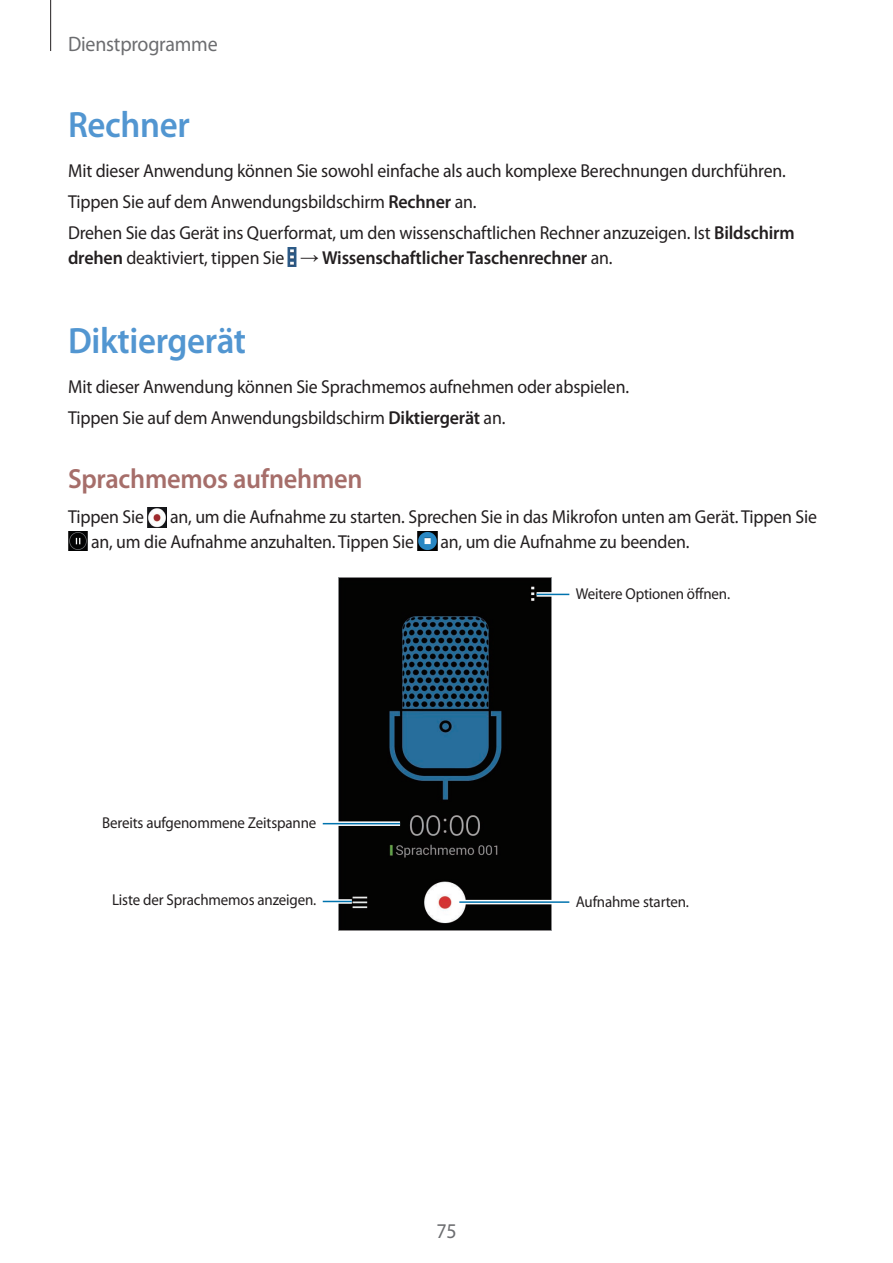
<style>
.page{position:relative;width:893px;height:1263px;background:#fff}
.page>*{position:absolute;margin:0;border:0;box-sizing:border-box;transform-origin:0 0}
.t1{font:600 36.75px "Myriad Pro";letter-spacing:-.01em;color:#5296d1;scale:.95 1}
.t2{font:600 27.75px "Myriad Pro";letter-spacing:-.01em;color:#a66e6a;scale:.95 1}
.t3{font:21px "Myriad Pro";letter-spacing:-.01em;color:#6c6d70;scale:.95 1}
.t4{font:18.75px/31.2px "Myriad Pro";letter-spacing:-.01em;color:#231f20;scale:.95 1}
.t5{font:600 18.75px "Myriad Pro";letter-spacing:-.01em;color:#231f20;scale:.96 1}
.t6{font:15.75px "Myriad Pro";letter-spacing:-.01em;color:#231f20;scale:.95 1}
.s1{font-weight:600}
.s2{font-weight:400}
.s3{font-family:"Arial";font-weight:400}
</style>
<div class="page">
<hr style="left:50px;top:0;width:1px;height:51px;background:#231f20">
<img style="left:288px;top:248px;width:9px;height:19px">
<img style="left:147px;top:508px;width:20px;height:19px">
<img style="left:68px;top:531px;width:20px;height:20px">
<img style="left:417px;top:531px;width:20px;height:20px">
<img style="left:339px;top:577px;width:212px;height:354px">
<svg style="left:537px;top:592px;width:32px;height:5px"></svg>
<hr style="left:537px;top:594px;width:32px;height:1px;background:#0073ae">
<hr style="left:459px;top:900px;width:110px;height:4px;background:#fff">
<hr style="left:459px;top:901px;width:110px;height:2px;background:#0073ae">
<div style="left:323px;top:899px;width:29px;height:5px;background:#bfdbea"></div>
<svg style="left:323px;top:901px;width:29px;height:1px"></svg>
<svg style="left:323px;top:821px;width:77px;height:5px"></svg>
<hr style="left:323px;top:823px;width:77px;height:1px;background:#0073ae">
<p class="t3" style="left:68px;top:31px;width:159px">Dienstprogramme</p>
<h1 class="t1" style="left:68px;top:101px;width:130px">Rechner</h1>
<p class="t4" style="left:68px;top:155px;width:766px">Mit dieser Anwendung können Sie sowohl einfache als auch komplexe Berechnungen durchführen.<br>Tippen Sie auf dem Anwendungsbildschirm <span class="s1">Rechner</span> an.<br>Drehen Sie das Gerät ins Querformat, um den wissenschaftlichen Rechner anzuzeigen. Ist <span class="s1">Bildschirm</span></p>
<p class="t5" style="left:68px;top:245px;width:569px">drehen <span class="s2">deaktiviert, tippen Sie</span> <span class="s3">→</span> Wissenschaftlicher Taschenrechner <span class="s2">an.</span></p>
<h1 class="t1" style="left:68px;top:317px;width:189px">Diktiergerät</h1>
<p class="t4" style="left:68px;top:371px;width:592px">Mit dieser Anwendung können Sie Sprachmemos aufnehmen oder abspielen.<br>Tippen Sie auf dem Anwendungsbildschirm <span class="s1">Diktiergerät</span> an.</p>
<h2 class="t2" style="left:68px;top:461px;width:312px">Sprachmemos aufnehmen</h2>
<p class="t4" style="left:68px;top:501px;width:81px">Tippen Sie</p>
<p class="t4" style="left:91px;top:504px;width:766px;line-height:24.8px;text-indent:79px">an, um die Aufnahme zu starten. Sprechen Sie in das Mikrofon unten am Gerät. Tippen Sie an, um die Aufnahme anzuhalten. Tippen Sie</p>
<p class="t4" style="left:440px;top:525px;width:264px">an, um die Aufnahme zu beenden.</p>
<p class="t6" style="left:576px;top:584px;width:164px">Weitere Optionen öffnen.</p>
<p class="t6" style="left:102px;top:813px;width:227px">Bereits aufgenommene Zeitspanne</p>
<p class="t6" style="left:112px;top:890px;width:217px">Liste der Sprachmemos anzeigen.</p>
<p class="t6" style="left:576px;top:892px;width:121px">Aufnahme starten.</p>
<p class="t3" style="left:436px;top:1218px;width:23px">75</p>
</div>
